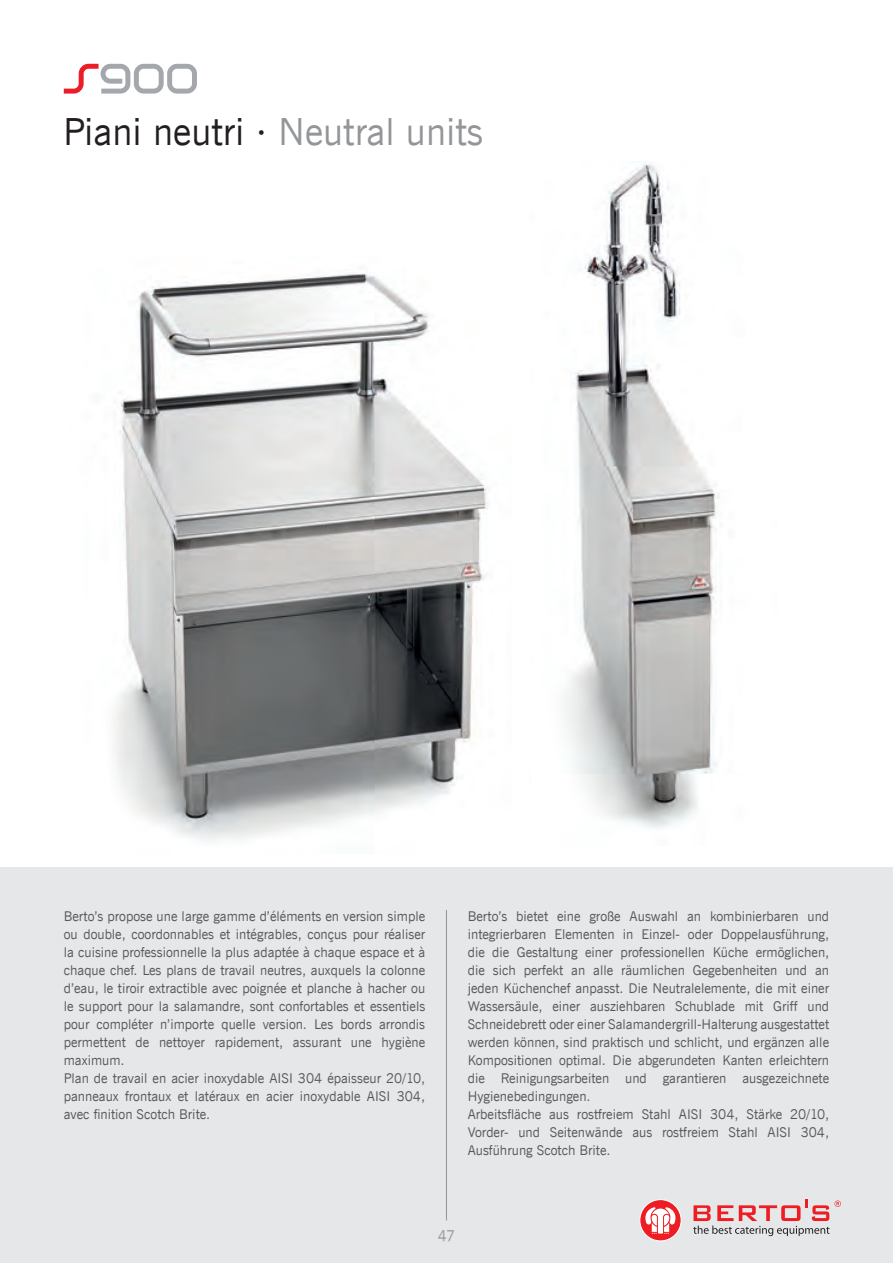
<style>
.page{position:relative;width:893px;height:1263px;background:#fff}
.page>*{position:absolute;margin:0;border:0;box-sizing:border-box;transform-origin:0 0}
.t1{font:37.5px "News Gothic BT";color:#231f20}
.t2{font:15px "News Gothic BT";color:#939598}
.t3{font:13.5px/18px "News Gothic BT";color:#57585a}
.s1{color:#939598}
</style>
<div class="page">
<img style="left:114px;top:267px;width:375px;height:574px">
<img style="left:564px;top:162px;width:157px;height:666px">
<div style="left:0;top:867px;width:893px;height:396px;background:#e6e7e9"></div>
<svg style="left:640px;top:1199px;width:41px;height:42px"></svg>
<div style="left:639px;top:1199px;width:43px;height:42px;border:1px solid #fff;border-radius:50%"></div>
<svg style="left:645px;top:1207px;width:30px;height:27px"></svg>
<svg style="left:693px;top:1200px;width:148px;height:36px"></svg>
<svg style="left:64px;top:64px;width:133px;height:30px"></svg>
<hr style="left:446px;top:910px;width:1px;height:310px;background:#939598">
<h1 class="t1" style="left:63px;top:109px;width:422px">Piani neutri · <span class="s1">Neutral units</span></h1>
<p class="t3" style="left:64px;top:907px;width:363px">Berto’s propose une large gamme d’éléments en version simple ou double, coordonnables et intégrables, conçus pour réaliser la cuisine professionnelle la plus adaptée à chaque espace et à chaque chef. Les plans de travail neutres, auxquels la colonne d’eau, le tiroir extractible avec poignée et planche à hacher ou le support pour la salamandre, sont confortables et essentiels pour compléter n’importe quelle version. Les bords arrondis permettent de nettoyer rapidement, assurant une hygiène maximum.<br>Plan de travail en acier inoxydable AISI 304 épaisseur 20/10, panneaux frontaux et latéraux en acier inoxydable AISI 304, avec finition Scotch Brite.</p>
<p class="t3" style="left:468px;top:907px;width:363px">Berto’s bietet eine große Auswahl an kombinierbaren und integrierbaren Elementen in Einzel- oder Doppelausführung, die die Gestaltung einer professionellen Küche ermöglichen, die sich perfekt an alle räumlichen Gegebenheiten und an jeden Küchenchef anpasst. Die Neutralelemente, die mit einer Wassersäule, einer ausziehbaren Schublade mit Griff und Schneidebrett oder einer Salamandergrill-Halterung ausgestattet werden können, sind praktisch und schlicht, und ergänzen alle Kompositionen optimal. Die abgerundeten Kanten erleichtern die Reinigungsarbeiten und garantieren ausgezeichnete Hygienebedingungen.<br>Arbeitsfläche aus rostfreiem Stahl AISI 304, Stärke 20/10, Vorder- und Seitenwände aus rostfreiem Stahl AISI 304, Ausführung Scotch Brite.</p>
<p class="t2" style="left:438px;top:1226px;width:19px">47</p>
</div>
